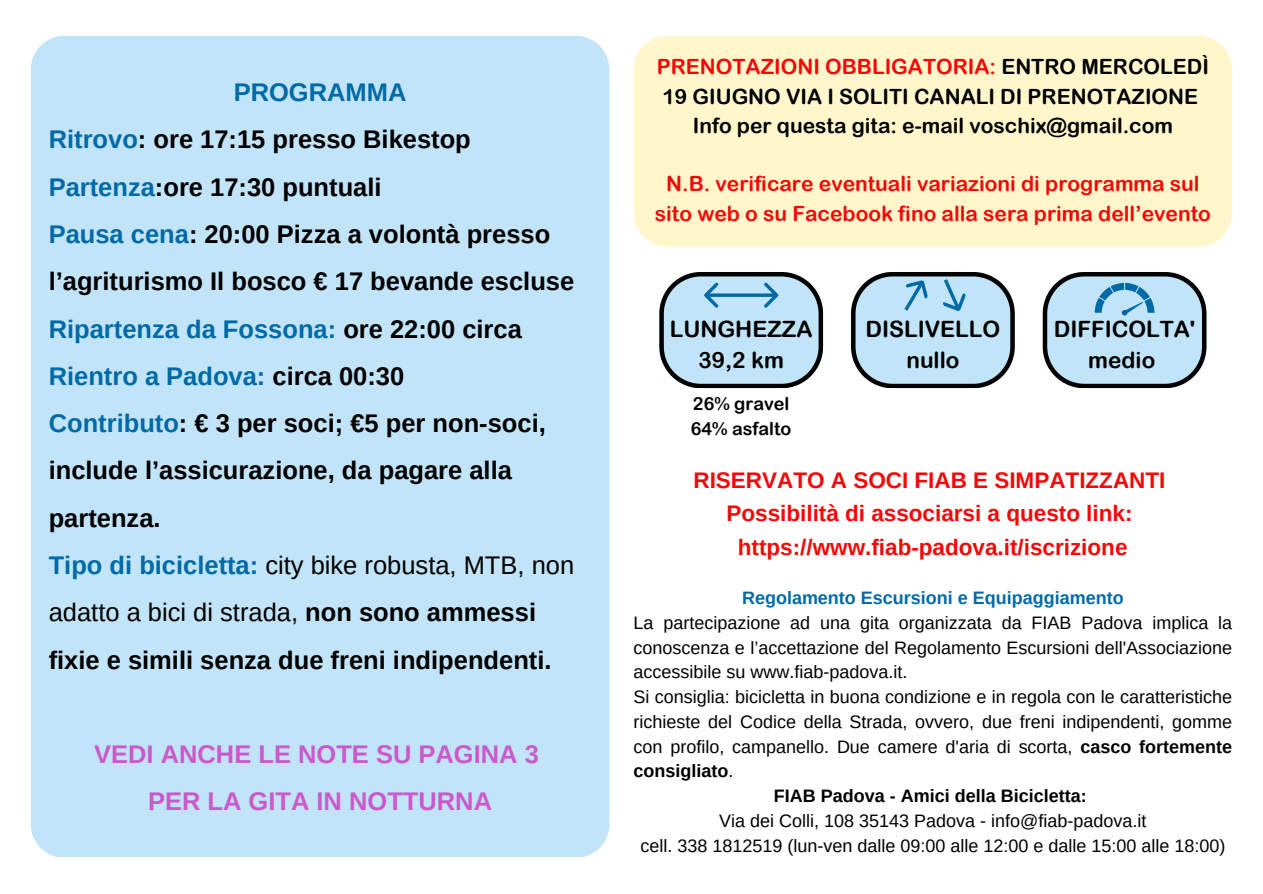
<style>
.page{position:relative;width:1263px;height:894px;background:#fff}
.page>*{position:absolute;margin:0;border:0;box-sizing:border-box;transform-origin:0 0}
.t1{font:700 25.5px/47.2px "Arimo";color:#000}
.t2{font:700 25.5px/47.2px "Arimo";color:#cb59cb;text-align:center}
.t3{font:700 22.5px/33.8px "Arimo";color:#f60707;text-align:center}
.t4{font:22.5px/30.3px "Arial Rounded MT Bold";color:#000;text-align:center}
.t5{font:21px/29.2px "Arial Rounded MT Bold";color:#000;text-align:center}
.t6{font:21px/29.2px "Arial Rounded MT Bold";color:#f60707;text-align:center}
.t7{font:18px/24.8px "Arimo";color:#000;text-align:justify}
.t8{font:700 18px "Arimo";color:#006aa7}
.t9{font:700 18px "Arimo";color:#000}
.t10{font:18px "Arial Rounded MT Bold";color:#000}
.s1{color:#006aa7}
.s2{font-weight:400}
.s3{color:#f60707}
.s4{font-weight:700}
</style>
<div class="page">
<div style="left:31px;top:36px;width:578px;height:820px;background:#c2e4f8"></div>
<div style="left:634px;top:36px;width:598px;height:210px;background:#fff7cb"></div>
<svg style="left:1043px;top:272px;width:163px;height:116px;background:#abc9da"></svg>
<svg style="left:659px;top:272px;width:164px;height:116px;background:#acc9da"></svg>
<svg style="left:851px;top:272px;width:164px;height:116px;background:#acc9da"></svg>
<p class="t1" style="left:49px;top:69px;width:527px;text-indent:185px"><span class="s1">PROGRAMMA<br>Ritrovo</span>: ore 17:15 presso Bikestop <span class="s1">Partenza</span>:ore 17:30 puntuali<br><span class="s1">Pausa cena</span>: 20:00 Pizza a volontà presso l’agriturismo Il bosco € 17 bevande escluse <span class="s1">Ripartenza da Fossona:</span> ore 22:00 circa <span class="s1">Rientro a Padova:</span> circa 00:30<br><span class="s1">Contributo</span>: € 3 per soci; €5 per non-soci, include l’assicurazione, da pagare alla partenza.<br><span class="s1">Tipo di bicicletta:</span> <span class="s2">city bike robusta, MTB, non adatto a bici di strada,</span> non sono ammessi fixie e simili senza due freni indipendenti.</p>
<h1 class="t2" style="left:94px;top:730px;width:446px">VEDI ANCHE LE NOTE SU PAGINA 3<br>PER LA GITA IN NOTTURNA</h1>
<p class="t5" style="left:657px;top:52px;width:554px"><span class="s3">PRENOTAZIONI OBBLIGATORIA:</span> ENTRO MERCOLEDÌ<br>19 GIUGNO VIA I SOLITI CANALI DI PRENOTAZIONE<br>Info per questa gita: e-mail voschix@gmail.com</p>
<p class="t6" style="left:655px;top:169px;width:557px">N.B. verificare eventuali variazioni di programma sul sito web o su Facebook fino alla sera prima dell’evento</p>
<p class="t4" style="left:670px;top:314px;width:144px">LUNGHEZZA<br>39,2 km</p>
<p class="t4" style="left:865px;top:314px;width:136px">DISLIVELLO nullo</p>
<p class="t10" style="left:693px;top:392px;width:98px">26% gravel</p>
<p class="t10" style="left:691px;top:417px;width:102px">64% asfalto</p>
<p class="t4" style="left:1054px;top:314px;width:143px">DIFFICOLTA' medio</p>
<h4 class="t3" style="left:693px;top:463px;width:473px">RISERVATO A SOCI FIAB E SIMPATIZZANTI<br>Possibilità di associarsi a questo link: https://www.fiab-padova.it/iscrizione</h4>
<p class="t8" style="left:742px;top:587px;width:383px">Regolamento Escursioni e Equipaggiamento</p>
<p class="t7" style="left:634px;top:610px;width:600px">La partecipazione ad una gita organizzata da FIAB Padova implica la conoscenza e l’accettazione del Regolamento Escursioni dell'Associazione accessibile su www.fiab-padova.it.</p>
<p class="t7" style="left:634px;top:684px;width:600px">Si consiglia: bicicletta in buona condizione e in regola con le caratteristiche richieste del Codice della Strada, ovvero, due freni indipendenti, gomme con profilo, campanello. Due camere d'aria di scorta, <span class="s4">casco fortemente consigliato</span>.</p>
<p class="t9" style="left:774px;top:785px;width:314px">FIAB Padova - Amici della Bicicletta:</p>
<p class="t7" style="left:719px;top:808px;width:429px">Via dei Colli, 108 35143 Padova - info@fiab-padova.it</p>
<p class="t7" style="left:640px;top:832px;width:586px">cell. 338 1812519 (lun-ven dalle 09:00 alle 12:00 e dalle 15:00 alle 18:00)</p>
</div>
